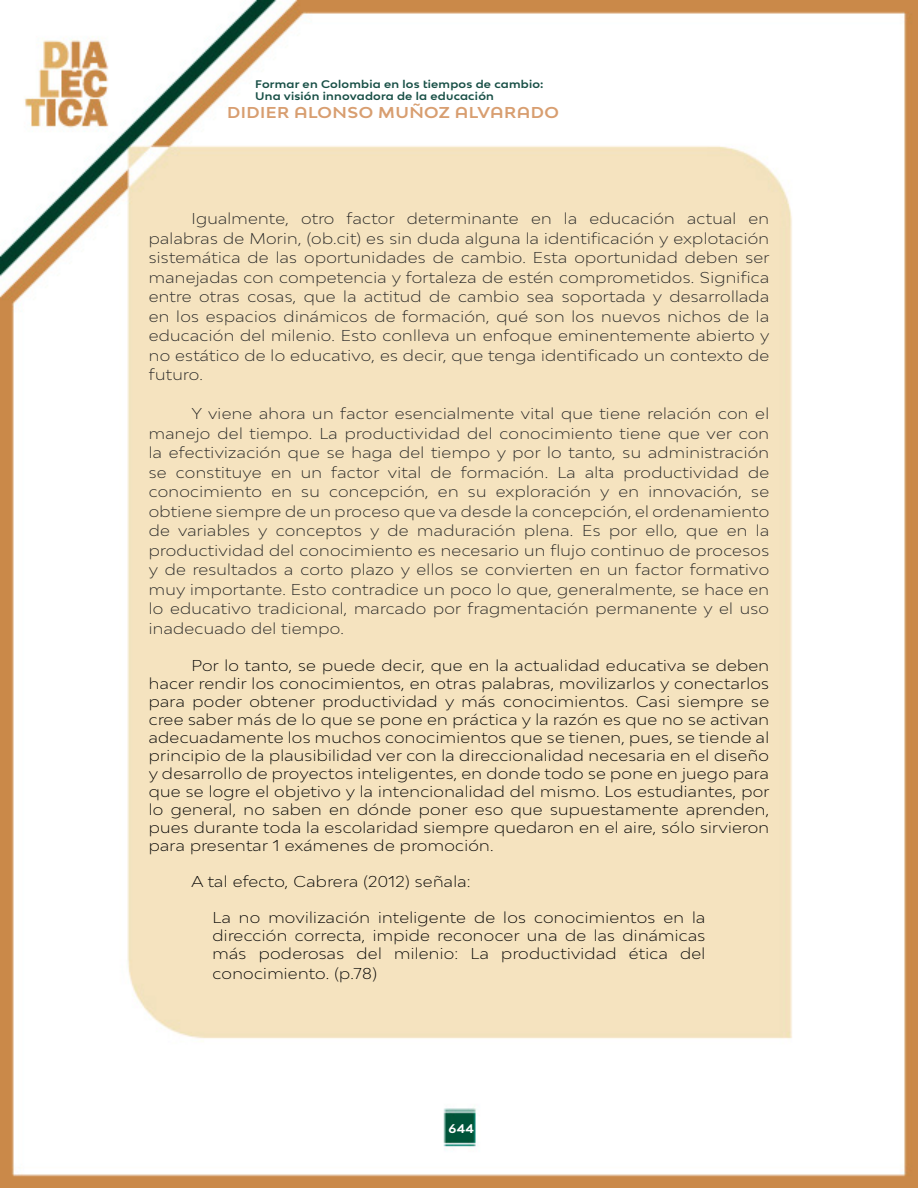
<style>
.page{position:relative;width:918px;height:1188px;background:#fff}
.page>*{position:absolute;margin:0;border:0;box-sizing:border-box;transform-origin:0 0}
.t1{font:300 expanded 15px/19.5px "Bw Modelica";letter-spacing:.02em;color:#222;text-align:justify}
.t2{font:300 expanded 15px/18px "Bw Modelica";letter-spacing:.02em;color:#000;text-align:justify}
.t3{font:700 expanded 15px "Bw Modelica SS01";letter-spacing:.03em;color:#d89e70}
.t4{font:700 expanded 12px "Bw Modelica SS01";color:#fff}
.t5{font:700 expanded 10.5px/12px "Bw Modelica SS01";letter-spacing:.02em;color:#184f46}
</style>
<div class="page">
<img style="left:0;top:0;width:918px;height:1188px">
<p class="t5" style="left:255px;top:78px;width:290px">Formar en Colombia en los tiempos de cambio:<br>Una visión innovadora de la educación</p>
<p class="t3" style="left:227px;top:103px;width:333px">DIDIER ALONSO MUÑOZ ALVARADO</p>
<p class="t1" style="left:149px;top:209px;width:622px;text-indent:43px">Igualmente, otro factor determinante en la educación actual en palabras de Morin, (ob.cit) es sin duda alguna la identificación y explotación sistemática de las oportunidades de cambio. Esta oportunidad deben ser manejadas con competencia y fortaleza de estén comprometidos. Significa entre otras cosas, que la actitud de cambio sea soportada y desarrollada en los espacios dinámicos de formación, qué son los nuevos nichos de la educación del milenio. Esto conlleva un enfoque eminentemente abierto y no estático de lo educativo, es decir, que tenga identificado un contexto de futuro.</p>
<p class="t1" style="left:149px;top:404px;width:622px;text-indent:43px">Y viene ahora un factor esencialmente vital que tiene relación con el manejo del tiempo. La productividad del conocimiento tiene que ver con la efectivización que se haga del tiempo y por lo tanto, su administración se constituye en un factor vital de formación. La alta productividad de conocimiento en su concepción, en su exploración y en innovación, se obtiene siempre de un proceso que va desde la concepción, el ordenamiento de variables y conceptos y de maduración plena. Es por ello, que en la productividad del conocimiento es necesario un flujo continuo de procesos y de resultados a corto plazo y ellos se convierten en un factor formativo muy importante. Esto contradice un poco lo que, generalmente, se hace en lo educativo tradicional, marcado por fragmentación permanente y el uso inadecuado del tiempo.</p>
<p class="t2" style="left:149px;top:656px;width:622px;text-indent:43px">Por lo tanto, se puede decir, que en la actualidad educativa se deben hacer rendir los conocimientos, en otras palabras, movilizarlos y conectarlos para poder obtener productividad y más conocimientos. Casi siempre se cree saber más de lo que se pone en práctica y la razón es que no se activan adecuadamente los muchos conocimientos que se tienen, pues, se tiende al principio de la plausibilidad ver con la direccionalidad necesaria en el diseño y desarrollo de proyectos inteligentes, en donde todo se pone en juego para que se logre el objetivo y la intencionalidad del mismo. Los estudiantes, por lo general, no saben en dónde poner eso que supuestamente aprenden, pues durante toda la escolaridad siempre quedaron en el aire, sólo sirvieron para presentar 1 exámenes de promoción.</p>
<p class="t2" style="left:191px;top:872px;width:281px">A tal efecto, Cabrera (2012) señala:</p>
<p class="t2" style="left:213px;top:908px;width:494px">La no movilización inteligente de los conocimientos en la dirección correcta, impide reconocer una de las dinámicas más poderosas del milenio: La productividad ética del</p>
<p class="t2" style="left:213px;top:964px;width:166px">conocimiento. (p.78)</p>
<p class="t4" style="left:449px;top:1120px;width:27px">644</p>
</div>
